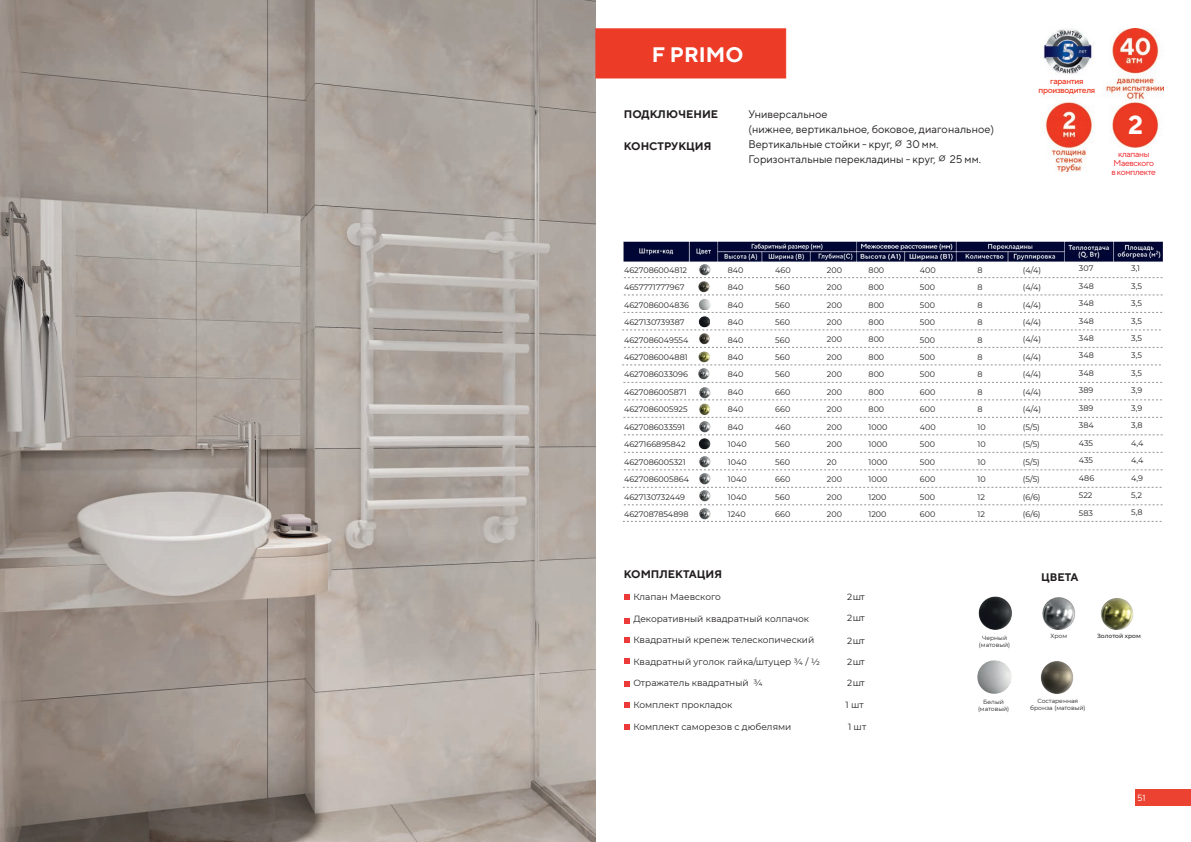
<style>
.page{position:relative;width:1191px;height:842px;background:#fff}
.page>*{position:absolute;margin:0;border:0;box-sizing:border-box;transform-origin:0 0}
.t1{font:700 26px "TT Norms";color:#fff}
.t2{font:700 21px "TT Norms";color:#fff}
.t3{font:11px/15px "TT Norms";color:#231f20}
.t4{font:700 11px "TT Norms";color:#231f20}
.t5{font:9px "Montserrat";color:#231f20}
.t6{font:9px "TT Norms";color:#fff}
.t7{font:8.5px/9px "TT Norms";letter-spacing:-.04em;color:#ee1d23;text-align:center}
.t8{font:500 8.5px/9px "TT Norms";letter-spacing:-.04em;color:#ec3b24;text-align:center}
.t9{font:8px/17.4px "Montserrat";color:#231f20}
.t10{font:6px/7.2px "Montserrat";color:#231f20;text-align:center}
.t11{font:500 6px "Montserrat";color:#231f20}
.s1{font-family:"Montserrat";font-size:14px}
</style>
<div class="page">
<div style="left:1134px;top:790px;width:57px;height:16px;background:#eb4231"></div>
<img style="left:0;top:0;width:595px;height:842px">
<div style="left:595px;top:28px;width:191px;height:50px;background:#ec3c27;border:1px solid #ec3c27"></div>
<svg style="left:624px;top:277px;width:538px;height:1px"></svg>
<svg style="left:622px;top:330px;width:539px;height:1px"></svg>
<svg style="left:624px;top:347px;width:538px;height:1px"></svg>
<svg style="left:622px;top:365px;width:539px;height:1px"></svg>
<svg style="left:623px;top:382px;width:539px;height:1px"></svg>
<svg style="left:624px;top:400px;width:538px;height:1px"></svg>
<svg style="left:623px;top:417px;width:539px;height:1px"></svg>
<svg style="left:624px;top:435px;width:538px;height:1px"></svg>
<svg style="left:624px;top:452px;width:538px;height:1px"></svg>
<svg style="left:624px;top:470px;width:538px;height:1px"></svg>
<svg style="left:623px;top:487px;width:538px;height:1px"></svg>
<svg style="left:624px;top:504px;width:538px;height:1px"></svg>
<svg style="left:623px;top:521px;width:538px;height:1px"></svg>
<img style="left:695px;top:351px;width:17px;height:29px">
<img style="left:696px;top:404px;width:16px;height:29px">
<img style="left:696px;top:456px;width:15px;height:46px">
<img style="left:696px;top:508px;width:15px;height:14px">
<img style="left:696px;top:387px;width:15px;height:13px">
<img style="left:696px;top:264px;width:15px;height:29px">
<img style="left:696px;top:316px;width:15px;height:29px">
<img style="left:697px;top:438px;width:13px;height:14px">
<svg style="left:623px;top:295px;width:539px;height:18px"></svg>
<img style="left:1043px;top:29px;width:120px;height:142px">
<img style="left:623px;top:241px;width:539px;height:20px">
<svg style="left:624px;top:595px;width:5px;height:5px"></svg>
<svg style="left:624px;top:618px;width:5px;height:6px"></svg>
<svg style="left:624px;top:638px;width:5px;height:5px"></svg>
<svg style="left:624px;top:658px;width:5px;height:6px"></svg>
<svg style="left:624px;top:681px;width:5px;height:5px"></svg>
<svg style="left:624px;top:702px;width:5px;height:5px"></svg>
<svg style="left:624px;top:724px;width:5px;height:5px"></svg>
<img style="left:978px;top:596px;width:34px;height:34px">
<img style="left:1042px;top:597px;width:33px;height:33px">
<img style="left:1040px;top:661px;width:34px;height:33px">
<img style="left:977px;top:660px;width:35px;height:34px">
<img style="left:1101px;top:598px;width:33px;height:32px">
<div style="left:1099px;top:149px;width:69px;height:28px;background:#fff"></div>
<div style="left:1115px;top:106px;width:38px;height:39px;background:#ec3b24;border-radius:50%"></div>
<div style="left:1032px;top:76px;width:69px;height:18px;background:#fff"></div>
<h2 class="t2" style="left:652px;top:41px;width:93px">F PRIMO</h2>
<h3 class="t4" style="left:624px;top:107px;width:96px">ПОДКЛЮЧЕНИЕ</h3>
<h3 class="t4" style="left:624px;top:139px;width:89px">КОНСТРУКЦИЯ</h3>
<h3 class="t3" style="left:748px;top:107px;width:247px">Универсальное<br>(нижнее, вертикальное, боковое, диагональное)<br>Вертикальные стойки - круг, <span class="s1">∅</span> 30 мм.<br>Горизонтальные перекладины - круг, <span class="s1">∅</span> 25 мм.</h3>
<p class="t8" style="left:1038px;top:76px;width:58px">гарантия производителя</p>
<h1 class="t1" style="left:1128px;top:108px;width:17px">2</h1>
<p class="t7" style="left:1111px;top:149px;width:46px">клапаны<br>Маевского в комплекте</p>
<p class="t9" style="left:624px;top:261px;width:66px">4627086004812<br>4657771777967<br>4627086004836<br>4627130739387<br>4627086049554<br>4627086004881<br>4627086033096<br>4627086005871<br>4627086005925<br>4627086033591<br>4627166895842<br>4627086005321<br>4627086005864<br>4627130732449<br>4627087854898</p>
<p class="t9" style="left:728px;top:261px;width:20px">840<br>840<br>840<br>840<br>840<br>840<br>840<br>840<br>840<br>840<br>1040<br>1040<br>1040<br>1040<br>1240</p>
<p class="t9" style="left:775px;top:261px;width:17px;text-align:justify">460<br>560<br>560<br>560<br>560<br>560<br>560<br>660<br>660<br>460<br>560<br>560<br>660<br>560<br>660</p>
<p class="t9" style="left:827px;top:261px;width:17px">200<br>200<br>200<br>200<br>200<br>200<br>200<br>200<br>200<br>200<br>200<br>20<br>200<br>200<br>200</p>
<p class="t9" style="left:868px;top:261px;width:20px">800<br>800<br>800<br>800<br>800<br>800<br>800<br>800<br>800<br>1000<br>1000<br>1000<br>1000<br>1200<br>1200</p>
<p class="t9" style="left:920px;top:261px;width:17px;text-align:justify">400<br>500<br>500<br>500<br>500<br>500<br>500<br>600<br>600<br>400<br>500<br>500<br>600<br>500<br>600</p>
<p class="t9" style="left:977px;top:261px;width:10px">8<br>8<br>8<br>8<br>8<br>8<br>8<br>8<br>8<br>10<br>10<br>10<br>10<br>12<br>12</p>
<p class="t9" style="left:1023px;top:261px;width:20px">(4/4) (4/4) (4/4) (4/4) (4/4) (4/4) (4/4) (4/4) (4/4) (5/5) (5/5) (5/5) (5/5) (6/6) (6/6)</p>
<p class="t9" style="left:1079px;top:259px;width:17px">307<br>348<br>348<br>348<br>348<br>348<br>348<br>389<br>389<br>384<br>435<br>435<br>486<br>522<br>583</p>
<p class="t9" style="left:1131px;top:259px;width:14px">3,1<br>3,5<br>3,5<br>3,5<br>3,5<br>3,5<br>3,5<br>3,9<br>3,9<br>3,8<br>4,4<br>4,4<br>4,9<br>5,2<br>5,8</p>
<h3 class="t4" style="left:624px;top:567px;width:100px">КОМПЛЕКТАЦИЯ</h3>
<h3 class="t4" style="left:1041px;top:570px;width:39px">ЦВЕТА</h3>
<p class="t5" style="left:633px;top:591px;width:89px">Клапан Маевского</p>
<p class="t5" style="left:633px;top:612px;width:177px">Декоративный квадратный колпачок</p>
<p class="t5" style="left:633px;top:634px;width:182px">Квадратный крепеж телескопический</p>
<p class="t5" style="left:633px;top:655px;width:188px">Квадратный уголок гайка/штуцер ¾ / ½</p>
<p class="t5" style="left:633px;top:677px;width:131px">Отражатель квадратный ¾</p>
<p class="t5" style="left:633px;top:699px;width:100px">Комплект прокладок</p>
<p class="t5" style="left:845px;top:699px;width:20px">1 шт</p>
<p class="t5" style="left:633px;top:720px;width:159px">Комплект саморезов с дюбелями</p>
<p class="t5" style="left:848px;top:720px;width:20px">1 шт</p>
<p class="t5" style="left:847px;top:591px;width:19px">2 шт</p>
<p class="t5" style="left:847px;top:612px;width:19px">2 шт</p>
<p class="t5" style="left:847px;top:634px;width:19px">2 шт</p>
<p class="t5" style="left:847px;top:655px;width:19px">2 шт</p>
<p class="t5" style="left:847px;top:677px;width:19px">2 шт</p>
<p class="t10" style="left:979px;top:634px;width:33px">Черный (матовый)</p>
<p class="t10" style="left:1050px;top:632px;width:18px">Хром</p>
<p class="t10" style="left:1030px;top:697px;width:57px">Состаренная бронза (матовый)</p>
<p class="t10" style="left:978px;top:698px;width:33px">Белый (матовый)</p>
<p class="t11" style="left:1097px;top:631px;width:45px">Золотой хром</p>
<p class="t6" style="left:1137px;top:793px;width:10px">51</p>
</div>
